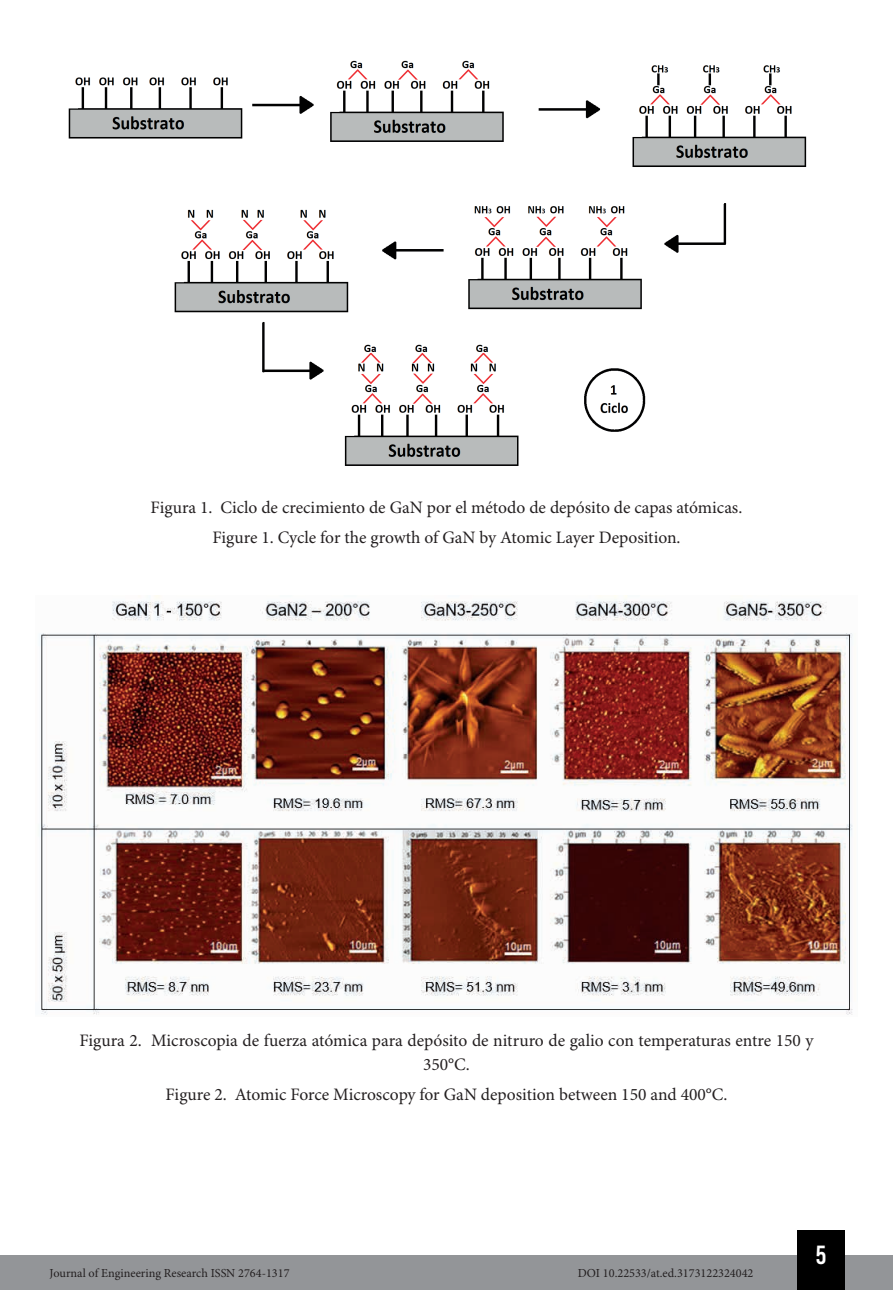
<style>
.page{position:relative;width:893px;height:1290px;background:#fff}
.page>*{position:absolute;margin:0;border:0;box-sizing:border-box;transform-origin:0 0}
.t1{font:26.25px "Bebas Kai";color:#fff}
.t2{font:17.5px/29.4px "Minion Pro";color:#231f20;text-align:center}
.t3{font:12.25px "Minion Pro";color:#231f20}
</style>
<div class="page">
<div style="left:0;top:1255px;width:893px;height:35px;background:#939598"></div>
<div style="left:797px;top:1230px;width:48px;height:60px;background:#000"></div>
<img style="left:68px;top:60px;width:739px;height:406px">
<img style="left:40px;top:595px;width:813px;height:420px">
<p class="t2" style="left:151px;top:494px;width:593px">Figura 1. Ciclo de crecimiento de GaN por el método de depósito de capas atómicas.<br>Figure 1. Cycle for the growth of GaN by Atomic Layer Deposition.</p>
<p class="t2" style="left:79px;top:1029px;width:736px;line-height:24.5px">Figura 2. Microscopia de fuerza atómica para depósito de nitruro de galio con temperaturas entre 150 y<br>350°C.</p>
<p class="t2" style="left:165px;top:1080px;width:564px">Figure 2. Atomic Force Microscopy for GaN deposition between 150 and 400°C.</p>
<p class="t3" style="left:50px;top:1266px;width:241px">Journal of Engineering Research ISSN 2764-1317</p>
<p class="t3" style="left:578px;top:1266px;width:177px">DOI 10.22533/at.ed.3173122324042</p>
<h1 class="t1" style="left:816px;top:1241px;width:12px">5</h1>
</div>
